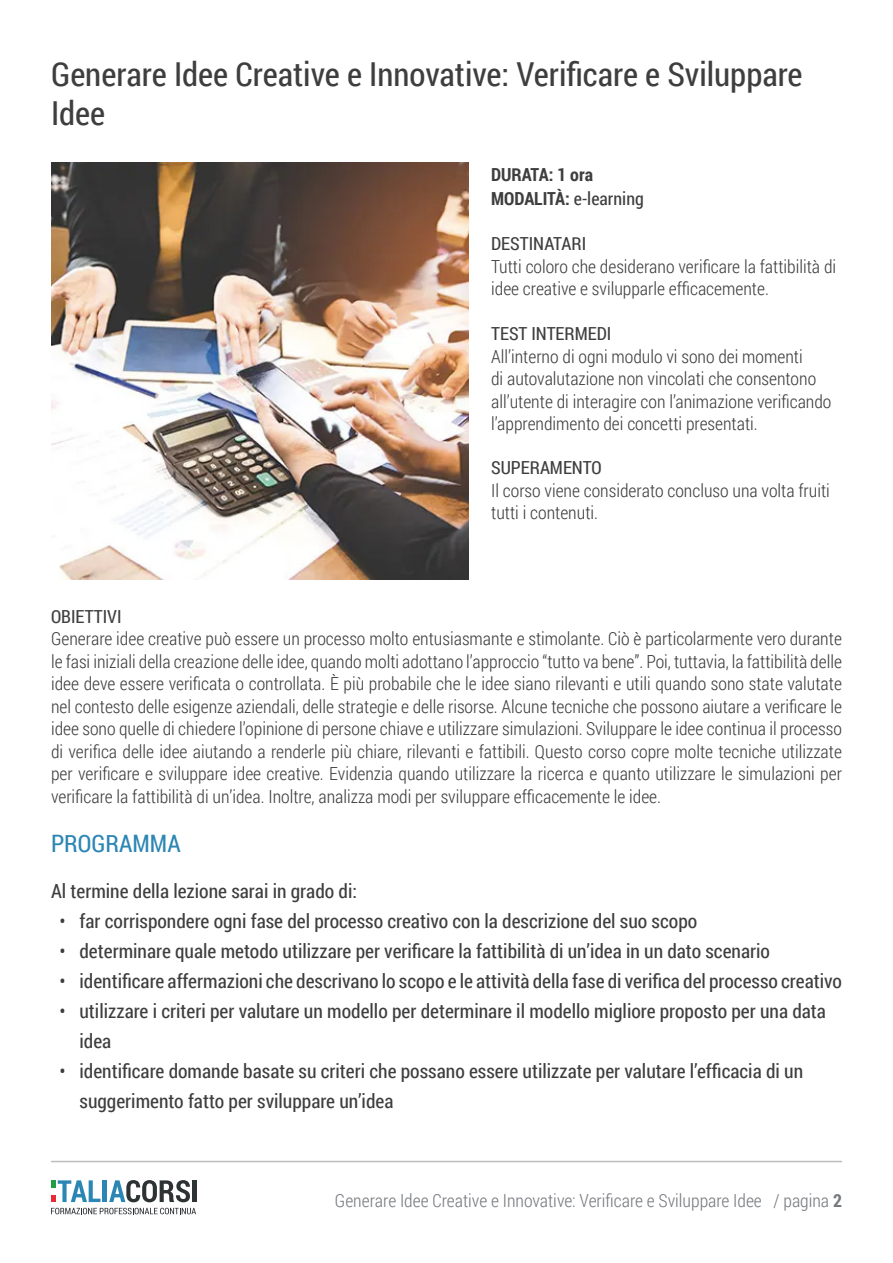
<style>
.page{position:relative;width:893px;height:1263px;background:#fff}
.page>*{position:absolute;margin:0;border:0;box-sizing:border-box;transform-origin:0 0}
.t1{font:33px/39.6px "Roboto Condensed";color:#3e3e3f}
.t2{font:24px "Roboto Condensed";color:#2c86b4}
.t3{font:19.5px/30px "Roboto Condensed";color:#3e3e3f}
.t4{font:300 18px/22.5px "Roboto Condensed";color:#3e3e3f}
.t5{font:300 18px "Roboto Condensed";color:#76797e}
.t6{font:18px "Roboto Condensed";color:#3e3e3f}
.t7{font:700 18px/24px "Roboto Condensed";color:#3e3e3f}
.s1{font-weight:400}
.s2{font-weight:700}
</style>
<div class="page">
<hr style="left:51px;top:1161px;width:791px;height:1px;background:#bcbdc0">
<hr style="left:103px;top:1180px;width:4px;height:22px;background:#2c86b4">
<svg style="left:109px;top:1180px;width:81px;height:22px"></svg>
<hr style="left:193px;top:1180px;width:4px;height:22px;background:#2d3234">
<svg style="left:51px;top:1208px;width:145px;height:6px"></svg>
<svg style="left:51px;top:1180px;width:49px;height:22px"></svg>
<img style="left:51px;top:163px;width:417px;height:417px">
<h1 class="t1" style="left:51px;top:53px;width:753px">Generare Idee Creative e Innovative: Verificare e Sviluppare<br>Idee</h1>
<p class="t7" style="left:491px;top:162px;width:154px">DURATA: 1 ora<br>MODALITÀ: <span class="s1">e-learning</span></p>
<p class="t6" style="left:491px;top:231px;width:97px">DESTINATARI</p>
<p class="t4" style="left:491px;top:254px;width:347px">Tutti coloro che desiderano verificare la fattibilità di idee creative e svilupparle efficacemente.</p>
<p class="t6" style="left:491px;top:321px;width:122px">TEST INTERMEDI</p>
<p class="t4" style="left:491px;top:344px;width:342px">All’interno di ogni modulo vi sono dei momenti<br>di autovalutazione non vincolati che consentono all’utente di interagire con l’animazione verificando l’apprendimento dei concetti presentati.</p>
<p class="t6" style="left:491px;top:455px;width:112px">SUPERAMENTO</p>
<p class="t4" style="left:491px;top:479px;width:340px">Il corso viene considerato concluso una volta fruiti tutti i contenuti.</p>
<p class="t6" style="left:51px;top:604px;width:72px">OBIETTIVI</p>
<p class="t4" style="left:51px;top:627px;width:792px;text-align:justify">Generare idee creative può essere un processo molto entusiasmante e stimolante. Ciò è particolarmente vero durante le fasi iniziali della creazione delle idee, quando molti adottano l’approccio “tutto va bene”. Poi, tuttavia, la fattibilità delle idee deve essere verificata o controllata. È più probabile che le idee siano rilevanti e utili quando sono state valutate nel contesto delle esigenze aziendali, delle strategie e delle risorse. Alcune tecniche che possono aiutare a verificare le idee sono quelle di chiedere l’opinione di persone chiave e utilizzare simulazioni. Sviluppare le idee continua il processo di verifica delle idee aiutando a renderle più chiare, rilevanti e fattibili. Questo corso copre molte tecniche utilizzate per verificare e sviluppare idee creative. Evidenzia quando utilizzare la ricerca e quanto utilizzare le simulazioni per verificare la fattibilità di un’idea. Inoltre, analizza modi per sviluppare efficacemente le idee.</p>
<h2 class="t2" style="left:51px;top:827px;width:131px">PROGRAMMA</h2>
<p class="t3" style="left:51px;top:875px;width:307px">Al termine della lezione sarai in grado di:</p>
<p class="t3" style="left:60px;top:905px;width:639px">• far corrispondere ogni fase del processo creativo con la descrizione del suo scopo</p>
<p class="t3" style="left:60px;top:935px;width:712px">• determinare quale metodo utilizzare per verificare la fattibilità di un’idea in un dato scenario</p>
<p class="t3" style="left:60px;top:965px;width:784px">• identificare affermazioni che descrivano lo scopo e le attività della fase di verifica del processo creativo</p>
<p class="t3" style="left:80px;top:995px;width:748px;text-indent:-20px">• utilizzare i criteri per valutare un modello per determinare il modello migliore proposto per una data idea</p>
<p class="t3" style="left:80px;top:1055px;width:725px;text-indent:-20px">• identificare domande basate su criteri che possano essere utilizzate per valutare l’efficacia di un suggerimento fatto per sviluppare un’idea</p>
<p class="t5" style="left:335px;top:1188px;width:509px">Generare Idee Creative e Innovative: Verificare e Sviluppare Idee / pagina <span class="s2">2</span></p>
</div>
